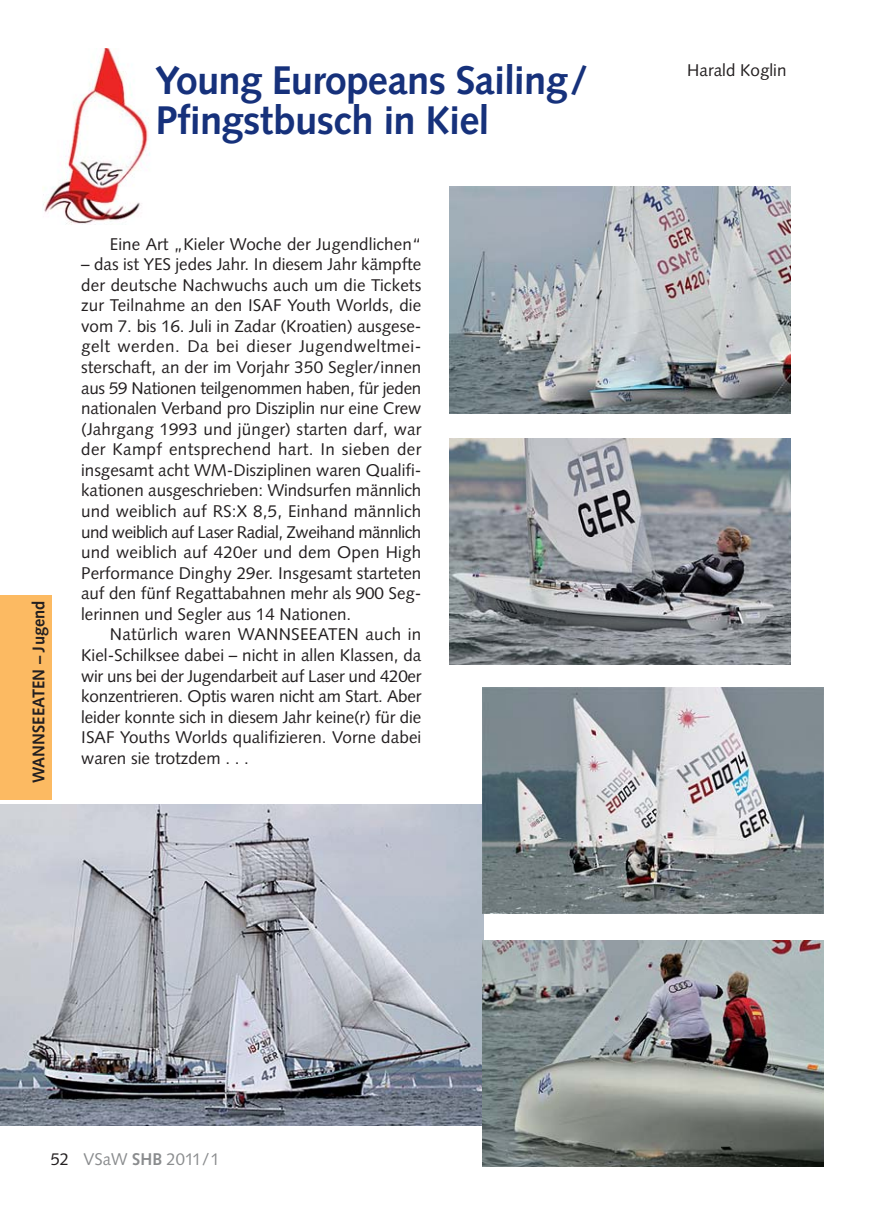
<style>
.page{position:relative;width:874px;height:1226px;background:#fff}
.page>*{position:absolute;margin:0;border:0;box-sizing:border-box;transform-origin:0 0}
.t1{font:700 40px/40px "Syntax";letter-spacing:-.02em;color:#16317b}
.t2{font:17px/20.6px "Syntax";color:#231f20;text-align:justify}
.t3{font:700 17px "Syntax";color:#231f20}
.t4{font:17px "Syntax";color:#8a8c8e}
.s1{color:#231f20}
.s2{font-weight:700}
</style>
<div class="page">
<img style="left:42px;top:48px;width:108px;height:176px">
<div style="left:0;top:595px;width:51px;height:204px;background:#fcba62"></div>
<img style="left:0;top:804px;width:484px;height:321px">
<img style="left:450px;top:438px;width:340px;height:227px">
<img style="left:483px;top:687px;width:340px;height:227px">
<img style="left:450px;top:187px;width:341px;height:227px">
<img style="left:483px;top:940px;width:341px;height:227px">
<h1 class="t1" style="left:155px;top:64px;width:434px">Young Europeans Sailing /<br>Pfingstbusch in Kiel</h1>
<p class="t2" style="left:687px;top:61px;width:101px">Harald Koglin</p>
<p class="t3" style="left:32px;top:783px;width:185px;rotate:-90deg">WANNSEEATEN – Jugend</p>
<p class="t2" style="left:110px;top:235px;width:313px">Eine Art „Kieler Woche der Jugendlichen“</p>
<p class="t2" style="left:81px;top:256px;width:342px">– das ist YES jedes Jahr. In diesem Jahr kämpfte der deutsche Nachwuchs auch um die Tickets zur Teilnahme an den ISAF Youth Worlds, die vom 7. bis 16. Juli in Zadar (Kroatien) ausgese&shy;gelt werden. Da bei dieser Jugendweltmei&shy;sterschaft, an der im Vorjahr 350 Segler/innen aus 59 Nationen teilgenommen haben, für jeden nationalen Verband pro Disziplin nur eine Crew (Jahrgang 1993 und jünger) starten darf, war der Kampf entsprechend hart. In sieben der insgesamt acht WM-Disziplinen waren Qualifi&shy;kationen ausgeschrieben: Windsurfen männlich und weiblich auf RS:X 8,5, Einhand männlich und weiblich auf Laser Radial, Zweihand männlich und weiblich auf 420er und dem Open High Performance Dinghy 29er. Insgesamt starteten auf den fünf Regattabahnen mehr als 900 Seg&shy;lerinnen und Segler aus 14 Nationen.</p>
<p class="t2" style="left:81px;top:626px;width:342px;text-indent:29px">Natürlich waren WANNSEEATEN auch in Kiel-Schilksee dabei – nicht in allen Klassen, da wir uns bei der Jugendarbeit auf Laser und 420er konzentrieren. Optis waren nicht am Start. Aber leider konnte sich in diesem Jahr keine(r) für die ISAF Youths Worlds qualifizieren. Vorne dabei waren sie trotzdem . . .</p>
<p class="t4" style="left:51px;top:1152px;width:170px"><span class="s1">52</span> VSaW <span class="s2">SHB</span> 2011/1</p>
</div>
